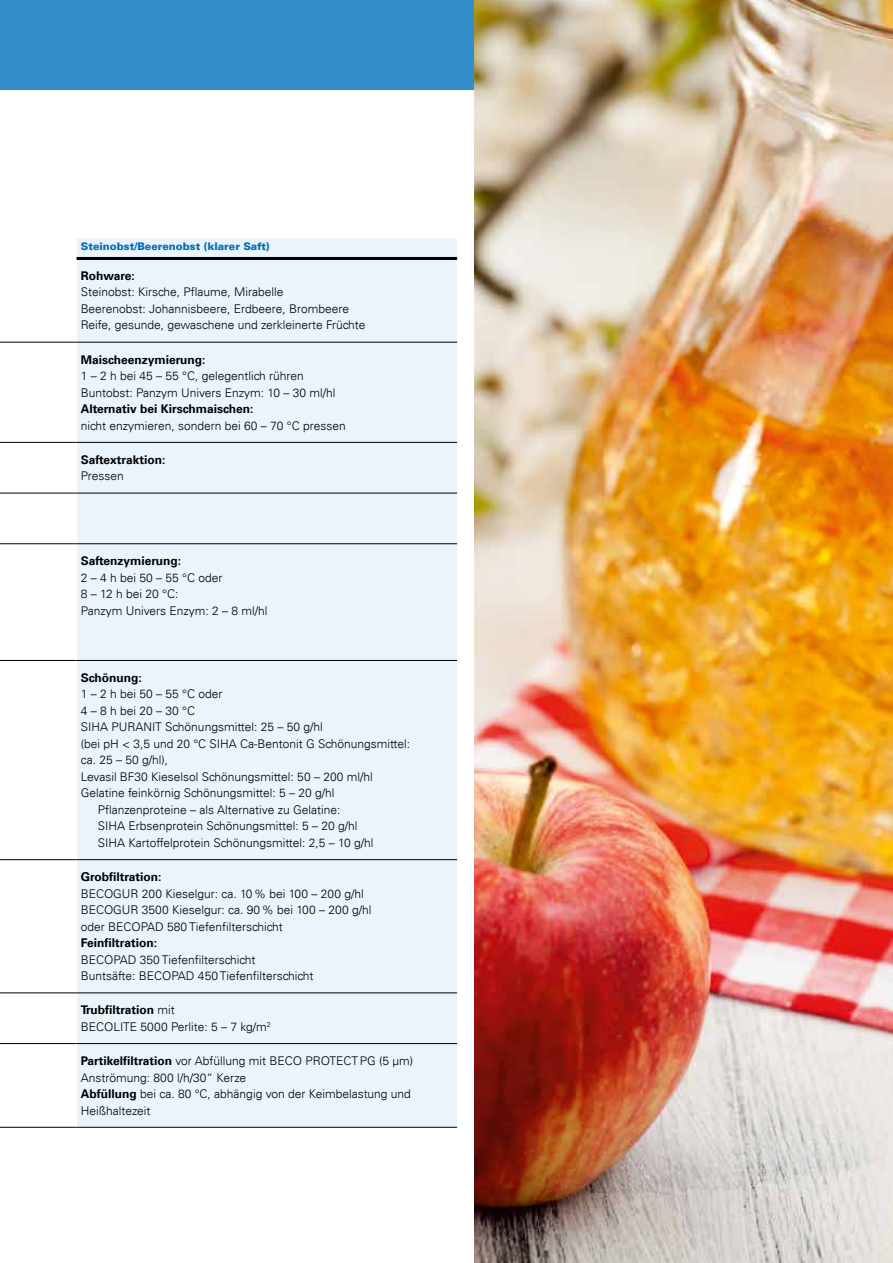
<style>
.page{position:relative;width:893px;height:1263px;background:#fff}
.page>*{position:absolute;margin:0;border:0;box-sizing:border-box;transform-origin:0 0}
.t1{font:300 12px/16.5px "Univers LT";color:#000}
.t2{font:700 12px "Univers LT";color:#000}
.t3{font:900 10.5px "Univers LT";color:#0070ba}
.s1{font-weight:700}
</style>
<div class="page">
<div style="left:0;top:0;width:893px;height:89px;background:#338dc8"></div>
<img style="left:474px;top:0;width:419px;height:1263px">
<div style="left:77px;top:238px;width:380px;height:889px;background:#ebf4fa"></div>
<svg style="left:0;top:257px;width:77px;height:870px"></svg>
<hr style="left:77px;top:257px;width:380px;height:3px;background:#000">
<hr style="left:0;top:342px;width:77px;height:1px;background:#000">
<hr style="left:77px;top:342px;width:380px;height:1px;background:#000">
<hr style="left:0;top:442px;width:77px;height:1px;background:#000">
<hr style="left:77px;top:442px;width:380px;height:1px;background:#000">
<hr style="left:0;top:493px;width:77px;height:1px;background:#000">
<hr style="left:77px;top:493px;width:380px;height:1px;background:#000">
<hr style="left:0;top:543px;width:77px;height:1px;background:#000">
<hr style="left:77px;top:543px;width:380px;height:1px;background:#000">
<hr style="left:0;top:660px;width:77px;height:1px;background:#000">
<hr style="left:77px;top:660px;width:380px;height:1px;background:#000">
<hr style="left:0;top:859px;width:77px;height:1px;background:#000">
<hr style="left:77px;top:859px;width:380px;height:1px;background:#000">
<hr style="left:0;top:992px;width:77px;height:1px;background:#000">
<hr style="left:77px;top:992px;width:380px;height:1px;background:#000">
<hr style="left:0;top:1043px;width:77px;height:1px;background:#000">
<hr style="left:77px;top:1043px;width:380px;height:1px;background:#000">
<hr style="left:0;top:1127px;width:77px;height:1px;background:#000">
<hr style="left:77px;top:1127px;width:380px;height:1px;background:#000">
<p class="t3" style="left:81px;top:240px;width:190px">Steinobst/Beerenobst (klarer Saft)</p>
<p class="t2" style="left:81px;top:269px;width:56px">Rohware:</p>
<p class="t1" style="left:81px;top:284px;width:286px">Steinobst: Kirsche, Pflaume, Mirabelle<br>Beerenobst: Johannisbeere, Erdbeere, Brombeere<br>Reife, gesunde, gewaschene und zerkleinerte Früchte</p>
<p class="t2" style="left:81px;top:352px;width:126px">Maischeenzymierung:</p>
<p class="t1" style="left:81px;top:368px;width:256px">1 – 2 h bei 45 – 55 °C, gelegentlich rühren<br>Buntobst: Panzym Univers Enzym: 10 – 30 ml/hl</p>
<p class="t2" style="left:81px;top:402px;width:174px">Alternativ bei Kirschmaischen:</p>
<p class="t1" style="left:81px;top:417px;width:266px">nicht enzymieren, sondern bei 60 – 70 °C pressen</p>
<p class="t2" style="left:81px;top:452px;width:86px">Saftextraktion:</p>
<p class="t1" style="left:81px;top:468px;width:45px">Pressen</p>
<p class="t2" style="left:81px;top:554px;width:102px">Saftenzymierung:</p>
<p class="t1" style="left:81px;top:569px;width:188px">2 – 4 h bei 50 – 55 °C oder<br>8 – 12 h bei 20 °C:<br>Panzym Univers Enzym: 2 – 8 ml/hl</p>
<p class="t2" style="left:81px;top:671px;width:63px">Schönung:</p>
<p class="t1" style="left:81px;top:686px;width:143px">1 – 2 h bei 50 – 55 °C oder</p>
<p class="t1" style="left:81px;top:702px;width:116px">4 – 8 h bei 20 – 30 °C</p>
<p class="t1" style="left:81px;top:719px;width:243px">SIHA PURANIT Schönungsmittel: 25 – 50 g/hl</p>
<p class="t1" style="left:81px;top:735px;width:331px">(bei pH &lt; 3,5 und 20 °C SIHA Ca-Bentonit G Schönungsmittel:</p>
<p class="t1" style="left:81px;top:752px;width:89px">ca. 25 – 50 g/hl),</p>
<p class="t1" style="left:81px;top:768px;width:294px">Levasil BF30 Kieselsol Schönungsmittel: 50 – 200 ml/hl</p>
<p class="t1" style="left:81px;top:785px;width:255px">Gelatine feinkörnig Schönungsmittel: 5 – 20 g/hl</p>
<p class="t1" style="left:98px;top:801px;width:244px">Pflanzenproteine – als Alternative zu Gelatine:</p>
<p class="t1" style="left:98px;top:818px;width:261px">SIHA Erbsenprotein Schönungsmittel: 5 – 20 g/hl</p>
<p class="t1" style="left:98px;top:834px;width:277px">SIHA Kartoffelprotein Schönungsmittel: 2,5 – 10 g/hl</p>
<p class="t2" style="left:81px;top:870px;width:82px">Grobfiltration:</p>
<p class="t1" style="left:81px;top:885px;width:292px">BECOGUR 200 Kieselgur: ca. 10% bei 100 – 200 g/hl<br>BECOGUR 3500 Kieselgur: ca. 90% bei 100 – 200 g/hl oder BECOPAD 580 Tiefenfilterschicht</p>
<p class="t2" style="left:81px;top:936px;width:78px">Feinfiltration:</p>
<p class="t1" style="left:81px;top:951px;width:234px">BECOPAD 350 Tiefenfilterschicht<br>Buntsäfte: BECOPAD 450 Tiefenfilterschicht</p>
<p class="t1" style="left:81px;top:1002px;width:191px"><span class="s1">Trubfiltration</span> mit<br>BECOLITE 5000 Perlite: 5 – 7 kg/m<sup>2</sup></p>
<p class="t1" style="left:81px;top:1052px;width:334px"><span class="s1">Partikelfiltration</span> vor Abfüllung mit BECO PROTECTPG (5 µm)<br>Anströmung: 800 l/h/30“ Kerze<br><span class="s1">Abfüllung</span> bei ca. 80 °C, abhängig von der Keimbelastung und Heißhaltezeit</p>
</div>
